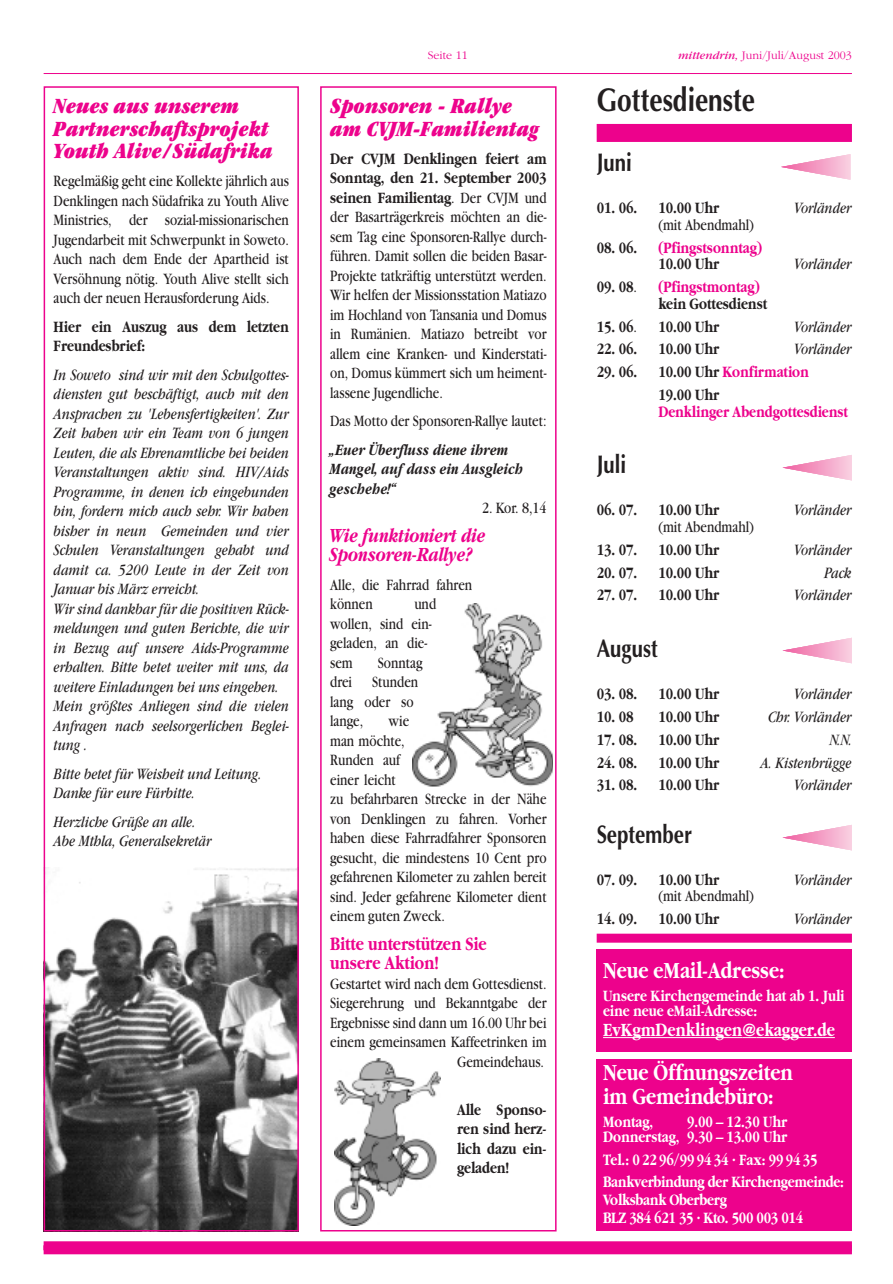
<style>
.page{position:relative;width:893px;height:1284px;background:#fff}
.page>*{position:absolute;margin:0;border:0;box-sizing:border-box;transform-origin:0 0}
.t1{font:700 33px "Optima";color:#231f20;scale:.8 1}
.t2{font:700 25.5px "Optima";color:#231f20;scale:.8 1}
.t3{font:700 24px/24px "Garamond";color:#fff;scale:.8 1}
.t4{font:italic ultra-condensed 22.5px/22.5px "Garamond";color:#ed028c}
.t5{font:italic 700 21px/19.5px "Garamond";letter-spacing:-.01em;color:#ed028c;scale:.8 1}
.t6{font:700 19.5px/19.5px "Garamond";color:#ed028c;scale:.8 1}
.t7{font:700 19.5px "Garamond";color:#fff;scale:.8 1}
.t8{font:16.5px/19.5px "Garamond";color:#231f20;scale:.8 1}
.t9{font:italic 16.5px/19.5px "Garamond";color:#231f20;scale:.8 1}
.t10{font:700 16.5px/19.5px "Garamond";color:#231f20;scale:.8 1}
.t11{font:700 16.5px/15px "Garamond";color:#fff;scale:.8 1}
.t12{font:italic 700 16.5px/19.5px "Garamond";color:#231f20;scale:.8 1}
.t13{font:700 16.5px "Garamond";color:#ed028c;scale:.8 1}
.t14{font:300 12px "Garamond";color:#ed028c}
.s1{font-weight:400;font-style:italic}
.s2{font-weight:700}
.s3{font-weight:400}
.s4{color:#ed028c}
</style>
<div class="page">
<hr style="left:44px;top:73px;width:807px;height:1px;background:#ed028c">
<div style="left:44px;top:1241px;width:807px;height:9px;background:#ed028c"></div>
<div style="left:44px;top:1245px;width:807px;height:9px;background:#ed028c"></div>
<div style="left:596px;top:1059px;width:255px;height:172px;background:#ed028c"></div>
<div style="left:596px;top:949px;width:255px;height:103px;background:#ed028c"></div>
<hr style="left:603px;top:1037px;width:139px;height:1px;background:#fff">
<svg style="left:742px;top:1037px;width:14px;height:1px"></svg>
<hr style="left:756px;top:1037px;width:57px;height:1px;background:#fff">
<svg style="left:813px;top:1037px;width:21px;height:1px"></svg>
<div style="left:596px;top:124px;width:255px;height:18px;background:#ed028c"></div>
<svg style="left:781px;top:154px;width:70px;height:26px"></svg>
<svg style="left:782px;top:455px;width:70px;height:25px"></svg>
<svg style="left:782px;top:638px;width:70px;height:25px"></svg>
<svg style="left:782px;top:825px;width:70px;height:25px"></svg>
<img style="left:47px;top:868px;width:249px;height:361px">
<div style="left:44px;top:86px;width:255px;height:1146px;border:2px solid #ed028c"></div>
<div style="left:320px;top:86px;width:236px;height:1146px;border:2px solid #ed028c"></div>
<img style="left:412px;top:603px;width:141px;height:184px">
<img style="left:334px;top:1058px;width:106px;height:168px">
<div style="left:596px;top:934px;width:255px;height:9px;background:#ed028c"></div>
<h3 class="t4" style="left:54px;top:97px;width:220px">Neues aus unserem<br>Partnerschaftsprojekt<br>Youth Alive/Südafrika</h3>
<p class="t8" style="left:54px;top:173px;width:295px;text-align:justify">Regelmäßig geht eine Kollekte jährlich aus Denklingen nach Südafrika zu Youth Alive Ministries, der sozial-missionarischen Jugendarbeit mit Schwerpunkt in Soweto.<br>Auch nach dem Ende der Apartheid ist Versöhnung nötig. Youth Alive stellt sich auch der neuen Herausforderung Aids.</p>
<p class="t10" style="left:54px;top:318px;width:295px">Hier ein Auszug aus dem letzten<br>Freundesbrief:</p>
<p class="t9" style="left:54px;top:366px;width:296px">In Soweto sind wir mit den Schulgottes&shy;diensten gut beschäftigt, auch mit den Ansprachen zu 'Lebensfertigkeiten'. Zur Zeit haben wir ein Team von 6 jungen Leuten, die als Ehrenamtliche bei beiden Veranstaltungen aktiv sind. HIV/Aids Programme, in denen ich eingebunden bin, fordern mich auch sehr. Wir haben bisher in neun Gemeinden und vier Schulen Veranstaltungen gehabt und damit ca. 5200 Leute in der Zeit von Januar bis März erreicht.<br>Wir sind dankbar für die positiven Rück&shy;meldungen und guten Berichte, die wir in Bezug auf unsere Aids-Programme erhalten. Bitte betet weiter mit uns, da weitere Einladungen bei uns eingehen.<br>Mein größtes Anliegen sind die vielen Anfragen nach seelsorgerlichen Beglei&shy;tung .</p>
<p class="t9" style="left:54px;top:765px;width:261px">Bitte betet für Weisheit und Leitung.<br>Danke für eure Fürbitte.</p>
<p class="t9" style="left:54px;top:813px;width:199px">Herzliche Grüße an alle.<br>Abe Mthla, Generalsekretär</p>
<p class="t14" style="left:428px;top:50px;width:41px">Seite 11</p>
<p class="t14" style="left:678px;top:50px;width:175px"><span class="s1">mittendrin,</span> Juni/Juli/August 2003</p>
<h3 class="t4" style="left:330px;top:97px;width:210px">Sponsoren - Rallye am CVJM-Familientag</h3>
<p class="t8" style="left:330px;top:150px;width:272px;text-align:justify"><span class="s2">Der CVJM Denklingen feiert am Sonntag, den 21. September 2003 seinen Familientag</span>. Der CVJM und der Basarträgerkreis möchten an die&shy;sem Tag eine Sponsoren-Rallye durch&shy;führen. Damit sollen die beiden Basar-Projekte tatkräftig unterstützt werden.<br>Wir helfen der Missionsstation Matiazo im Hochland von Tansania und Domus in Rumänien. Matiazo betreibt vor allem eine Kranken- und Kinderstati&shy;on, Domus kümmert sich um heiment&shy;lassene Jugendliche.</p>
<p class="t8" style="left:330px;top:413px;width:272px">Das Motto der Sponsoren-Rallye lautet:</p>
<p class="t12" style="left:330px;top:441px;width:244px">„Euer Überfluss diene ihrem<br>Mangel, auf dass ein Ausgleich geschehe!“</p>
<p class="t8" style="left:482px;top:500px;width:82px">2. Kor. 8,14</p>
<p class="t5" style="left:330px;top:527px;width:197px">Wie funktioniert die<br>Sponsoren-Rallye?</p>
<p class="t8" style="left:330px;top:576px;width:179px">Alle, die Fahrrad fahren können</p>
<p class="t8" style="left:330px;top:596px;width:134px;text-indent:84px">und wollen, sind ein&shy;geladen, an die&shy;sem</p>
<p class="t8" style="left:330px;top:654px;width:117px;text-indent:48px">Sonntag drei Stunden lang oder so lange,</p>
<p class="t8" style="left:330px;top:713px;width:272px;text-indent:58px">wie<br>man möchte,<br>Runden auf<br>einer leicht<br>zu befahrbaren Strecke in der Nähe von Denklingen zu fahren. Vorher haben diese Fahrradfahrer Sponsoren gesucht, die mindestens 10 Cent pro gefahrenen Kilometer zu zahlen bereit sind. Jeder gefahrene Kilometer dient einem guten Zweck.</p>
<p class="t6" style="left:330px;top:935px;width:197px">Bitte unterstützen Sie unsere Aktion!</p>
<p class="t8" style="left:330px;top:975px;width:272px;text-align:right">Gestartet wird nach dem Gottesdienst.<br>Siegerehrung und Bekanntgabe der<br>Ergebnisse sind dann um 16.00 Uhr bei einem gemeinsamen Kaffeetrinken im<br>Gemeindehaus.</p>
<p class="t10" style="left:457px;top:1101px;width:113px;text-align:justify">Alle Sponso&shy;ren sind herz&shy;lich dazu ein&shy;geladen!</p>
<h1 class="t1" style="left:596px;top:86px;width:199px">Gottesdienste</h1>
<h2 class="t2" style="left:596px;top:152px;width:45px">Juni</h2>
<p class="t10" style="left:596px;top:200px;width:52px">01. 06.</p>
<p class="t10" style="left:658px;top:200px;width:77px">10.00 Uhr</p>
<p class="t9" style="left:793px;top:200px;width:74px">Vorländer</p>
<p class="t8" style="left:658px;top:217px;width:121px">(mit Abendmahl)</p>
<p class="t10" style="left:596px;top:239px;width:52px">08. 06.</p>
<p class="t13" style="left:658px;top:241px;width:131px">(Pfingstsonntag)</p>
<p class="t10" style="left:658px;top:256px;width:77px">10.00 Uhr</p>
<p class="t9" style="left:793px;top:256px;width:74px">Vorländer</p>
<p class="t10" style="left:596px;top:278px;width:52px">09. 08<span class="s3">.</span></p>
<p class="t13" style="left:658px;top:281px;width:128px">(Pfingstmontag)</p>
<p class="t10" style="left:658px;top:295px;width:138px">kein Gottesdienst</p>
<p class="t10" style="left:596px;top:318px;width:52px">15. 06<span class="s3">.</span></p>
<p class="t10" style="left:658px;top:318px;width:77px">10.00 Uhr</p>
<p class="t9" style="left:793px;top:318px;width:74px">Vorländer</p>
<p class="t10" style="left:596px;top:341px;width:52px">22. 06.</p>
<p class="t10" style="left:658px;top:341px;width:77px">10.00 Uhr</p>
<p class="t9" style="left:793px;top:341px;width:74px">Vorländer</p>
<p class="t10" style="left:596px;top:364px;width:52px">29. 06.</p>
<p class="t10" style="left:658px;top:362px;width:190px;line-height:23px">10.00 Uhr <span class="s4">Konfirmation<br></span>19.00 Uhr</p>
<p class="t13" style="left:658px;top:405px;width:238px">Denklinger Abendgottesdienst</p>
<h2 class="t2" style="left:596px;top:454px;width:38px">Juli</h2>
<p class="t10" style="left:596px;top:502px;width:52px">06. 07.</p>
<p class="t10" style="left:658px;top:502px;width:77px">10.00 Uhr</p>
<p class="t9" style="left:793px;top:502px;width:74px">Vorländer</p>
<p class="t8" style="left:658px;top:518px;width:121px">(mit Abendmahl)</p>
<p class="t10" style="left:596px;top:541px;width:52px">13. 07.</p>
<p class="t10" style="left:658px;top:541px;width:77px">10.00 Uhr</p>
<p class="t9" style="left:793px;top:541px;width:74px">Vorländer</p>
<p class="t10" style="left:596px;top:564px;width:52px">20. 07.</p>
<p class="t10" style="left:658px;top:564px;width:77px">10.00 Uhr</p>
<p class="t9" style="left:824px;top:564px;width:36px">Pack</p>
<p class="t10" style="left:596px;top:587px;width:52px">27. 07.</p>
<p class="t10" style="left:658px;top:587px;width:77px">10.00 Uhr</p>
<p class="t9" style="left:793px;top:587px;width:74px">Vorländer</p>
<h2 class="t2" style="left:596px;top:638px;width:78px">August</h2>
<p class="t10" style="left:596px;top:685px;width:52px">03. 08.</p>
<p class="t10" style="left:658px;top:685px;width:77px">10.00 Uhr</p>
<p class="t9" style="left:793px;top:686px;width:74px">Vorländer</p>
<p class="t10" style="left:596px;top:708px;width:47px">10. 08</p>
<p class="t10" style="left:658px;top:708px;width:77px">10.00 Uhr</p>
<p class="t9" style="left:768px;top:708px;width:106px">Chr. Vorländer</p>
<p class="t10" style="left:596px;top:731px;width:52px">17. 08.</p>
<p class="t10" style="left:658px;top:731px;width:77px">10.00 Uhr</p>
<p class="t9" style="left:829px;top:731px;width:29px">N.N.</p>
<p class="t10" style="left:596px;top:754px;width:52px">24. 08.</p>
<p class="t10" style="left:658px;top:754px;width:77px">10.00 Uhr</p>
<p class="t9" style="left:760px;top:754px;width:115px">A. Kistenbrügge</p>
<p class="t10" style="left:596px;top:777px;width:52px">31. 08.</p>
<p class="t10" style="left:658px;top:777px;width:77px">10.00 Uhr</p>
<p class="t9" style="left:793px;top:777px;width:74px">Vorländer</p>
<h2 class="t2" style="left:596px;top:823px;width:120px">September</h2>
<p class="t10" style="left:596px;top:871px;width:52px">07. 09.</p>
<p class="t10" style="left:658px;top:871px;width:77px">10.00 Uhr</p>
<p class="t9" style="left:793px;top:871px;width:74px">Vorländer</p>
<p class="t8" style="left:658px;top:888px;width:121px">(mit Abendmahl)</p>
<p class="t10" style="left:596px;top:910px;width:52px">14. 09.</p>
<p class="t10" style="left:658px;top:910px;width:77px">10.00 Uhr</p>
<p class="t9" style="left:793px;top:911px;width:74px">Vorländer</p>
<h3 class="t3" style="left:603px;top:960px;width:228px">Neue eMail-Adresse:</h3>
<p class="t11" style="left:603px;top:990px;width:303px">Unsere Kirchengemeinde hat ab 1. Juli eine neue eMail-Adresse:</p>
<p class="t7" style="left:603px;top:1022px;width:291px">EvKgmDenklingen@ekagger.de</p>
<h3 class="t3" style="left:603px;top:1062px;width:239px">Neue Öffnungszeiten im Gemeindebüro:</h3>
<p class="t11" style="left:603px;top:1116px;width:64px">Montag,</p>
<p class="t11" style="left:603px;top:1116px;width:232px;text-align:right">9.00 – 12.30 Uhr<br>Donnerstag, 9.30 – 13.00 Uhr</p>
<p class="t11" style="left:603px;top:1150px;width:302px;line-height:22.2px">Tel.: 0 22 96/99 94 34 · Fax: 99 94 35<br>Bankverbindung der Kirchengemeinde:</p>
<p class="t11" style="left:603px;top:1192px;width:251px;line-height:18px">Volksbank Oberberg<br>BLZ 384 621 35 · Kto. 500 003 014</p>
</div>
